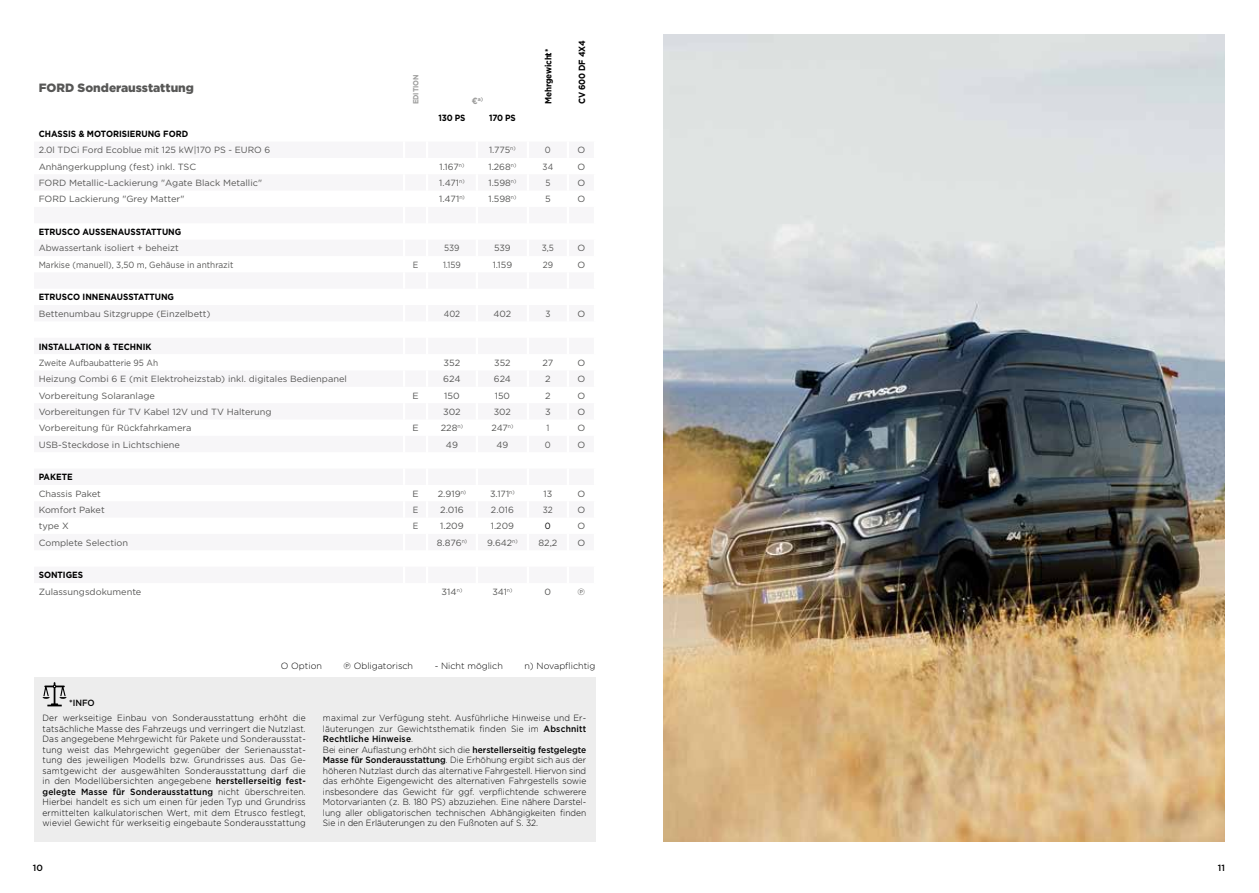
<style>
.page{position:relative;width:1259px;height:893px;background:#fff}
.page>*{position:absolute;margin:0;border:0;box-sizing:border-box;transform-origin:0 0}
.t1{font:900 12px "Gotham";color:#575756}
.t2{font:300 9px/10.5px "Gotham";color:#000;text-align:justify;scale:.94 1}
.t3{font:9px "Gotham";color:#575756}
.t4{font:700 9px "Gotham";color:#000;scale:.92 1}
.t5{font:9px "Gotham";color:#575756;scale:.92 1}
.t6{font:300 9px "Gotham";color:#000}
.t7{font:700 9px "Gotham";letter-spacing:-.02em;color:#000;scale:.91 1}
.t8{font:700 9px "Gotham";color:#000;scale:.91 1}
.t9{font:500 9px "Gotham";color:#000;scale:.94 1}
.t10{font:500 9px "Gotham";color:#000}
.t11{font:9px "Gotham";color:#000;scale:.92 1}
.t12{font:700 7.5px "Gotham";letter-spacing:-.02em;color:#9d9d9c;scale:.92 1}
.t13{font:5.25px "Gotham";color:#575756}
.s1{font-weight:700;font-size:9px;color:#9d9d9c}
.s2{font-weight:500}
</style>
<div class="page">
<div style="left:34px;top:677px;width:561px;height:165px;background:#ededed"></div>
<svg style="left:43px;top:682px;width:24px;height:24px"></svg>
<img style="left:663px;top:34px;width:562px;height:808px">
<h1 class="t1" style="left:39px;top:80px;width:157px">FORD Sonderausstattung</h1>
<p class="t12" style="left:411px;top:104px;width:34px;rotate:-90deg">EDITION</p>
<p class="t13" style="left:472px;top:96px;width:13px"><span class="s1">€</span>a)</p>
<p class="t8" style="left:438px;top:111px;width:31px">130 PS</p>
<p class="t8" style="left:489px;top:111px;width:31px">170 PS</p>
<p class="t7" style="left:542px;top:104px;width:63px;rotate:-90deg">Mehrgewicht*</p>
<p class="t7" style="left:576px;top:104px;width:72px;rotate:-90deg">CV 600 DF 4X4</p>
<p class="t4" style="left:39px;top:128px;width:164px">CHASSIS &amp; MOTORISIERUNG FORD</p>
<p class="t3" style="left:39px;top:144px;width:233px">2.0l TDCi Ford Ecoblue mit 125 kW|170 PS - EURO 6</p>
<p class="t3" style="left:489px;top:144px;width:28px">1.775<sup>n)</sup></p>
<p class="t5" style="left:545px;top:144px;width:8px">0</p>
<p class="t3" style="left:577px;top:144px;width:9px">O</p>
<p class="t3" style="left:39px;top:161px;width:159px">Anhängerkupplung (fest) inkl. TSC</p>
<p class="t3" style="left:439px;top:161px;width:26px">1.167<sup>n)</sup></p>
<p class="t3" style="left:488px;top:161px;width:29px">1.268<sup>n)</sup></p>
<p class="t5" style="left:542px;top:161px;width:13px">34</p>
<p class="t3" style="left:577px;top:161px;width:9px">O</p>
<p class="t3" style="left:39px;top:177px;width:225px">FORD Metallic-Lackierung "Agate Black Metallic"</p>
<p class="t3" style="left:439px;top:177px;width:27px">1.471<sup>n)</sup></p>
<p class="t3" style="left:488px;top:177px;width:29px">1.598<sup>n)</sup></p>
<p class="t5" style="left:545px;top:177px;width:7px">5</p>
<p class="t3" style="left:577px;top:177px;width:9px">O</p>
<p class="t3" style="left:39px;top:193px;width:147px">FORD Lackierung "Grey Matter"</p>
<p class="t3" style="left:439px;top:193px;width:27px">1.471<sup>n)</sup></p>
<p class="t3" style="left:488px;top:193px;width:29px">1.598<sup>n)</sup></p>
<p class="t3" style="left:545px;top:193px;width:7px">5</p>
<p class="t3" style="left:577px;top:193px;width:9px">O</p>
<p class="t4" style="left:39px;top:226px;width:156px">ETRUSCO AUSSENAUSSTATTUNG</p>
<p class="t3" style="left:39px;top:242px;width:141px">Abwassertank isoliert + beheizt</p>
<p class="t5" style="left:444px;top:242px;width:18px">539</p>
<p class="t3" style="left:494px;top:242px;width:18px">539</p>
<p class="t5" style="left:542px;top:242px;width:15px">3,5</p>
<p class="t3" style="left:577px;top:242px;width:9px">O</p>
<p class="t5" style="left:39px;top:259px;width:213px">Markise (manuell), 3,50 m, Gehäuse in anthrazit</p>
<p class="t5" style="left:413px;top:259px;width:8px">E</p>
<p class="t5" style="left:443px;top:259px;width:21px">1.159</p>
<p class="t3" style="left:493px;top:259px;width:21px">1.159</p>
<p class="t5" style="left:543px;top:259px;width:13px">29</p>
<p class="t3" style="left:577px;top:259px;width:9px">O</p>
<p class="t4" style="left:39px;top:291px;width:149px">ETRUSCO INNENAUSSTATTUNG</p>
<p class="t3" style="left:39px;top:308px;width:173px">Bettenumbau Sitzgruppe (Einzelbett)</p>
<p class="t5" style="left:444px;top:308px;width:19px">402</p>
<p class="t3" style="left:493px;top:308px;width:19px">402</p>
<p class="t5" style="left:545px;top:308px;width:7px">3</p>
<p class="t3" style="left:577px;top:308px;width:9px">O</p>
<p class="t4" style="left:39px;top:340px;width:124px">INSTALLATION &amp; TECHNIK</p>
<p class="t5" style="left:39px;top:357px;width:131px">Zweite Aufbaubatterie 95 Ah</p>
<p class="t3" style="left:443px;top:357px;width:18px">352</p>
<p class="t3" style="left:494px;top:357px;width:18px">352</p>
<p class="t3" style="left:542px;top:357px;width:12px">27</p>
<p class="t3" style="left:577px;top:357px;width:9px">O</p>
<p class="t3" style="left:39px;top:373px;width:310px">Heizung Combi 6 E (mit Elektroheizstab) inkl. digitales Bedienpanel</p>
<p class="t3" style="left:443px;top:373px;width:19px">624</p>
<p class="t3" style="left:494px;top:373px;width:19px">624</p>
<p class="t3" style="left:545px;top:373px;width:7px">2</p>
<p class="t3" style="left:577px;top:373px;width:9px">O</p>
<p class="t3" style="left:39px;top:390px;width:118px">Vorbereitung Solaranlage</p>
<p class="t3" style="left:412px;top:390px;width:8px">E</p>
<p class="t3" style="left:444px;top:390px;width:17px">150</p>
<p class="t3" style="left:495px;top:390px;width:17px">150</p>
<p class="t3" style="left:545px;top:390px;width:7px">2</p>
<p class="t3" style="left:577px;top:390px;width:9px">O</p>
<p class="t3" style="left:39px;top:406px;width:234px">Vorbereitungen für TV Kabel 12V und TV Halterung</p>
<p class="t3" style="left:443px;top:406px;width:19px">302</p>
<p class="t3" style="left:494px;top:406px;width:19px">302</p>
<p class="t3" style="left:545px;top:406px;width:7px">3</p>
<p class="t3" style="left:577px;top:406px;width:9px">O</p>
<p class="t3" style="left:39px;top:422px;width:154px">Vorbereitung für Rückfahrkamera</p>
<p class="t3" style="left:412px;top:422px;width:8px">E</p>
<p class="t3" style="left:441px;top:422px;width:24px">228<sup>n)</sup></p>
<p class="t3" style="left:491px;top:422px;width:23px">247<sup>n)</sup></p>
<p class="t5" style="left:546px;top:422px;width:5px">1</p>
<p class="t3" style="left:577px;top:422px;width:9px">O</p>
<p class="t3" style="left:39px;top:439px;width:143px">USB-Steckdose in Lichtschiene</p>
<p class="t3" style="left:446px;top:439px;width:14px">49</p>
<p class="t3" style="left:496px;top:439px;width:13px">49</p>
<p class="t5" style="left:545px;top:439px;width:8px">0</p>
<p class="t3" style="left:577px;top:439px;width:9px">O</p>
<p class="t4" style="left:39px;top:471px;width:38px">PAKETE</p>
<p class="t3" style="left:39px;top:488px;width:64px">Chassis Paket</p>
<p class="t3" style="left:412px;top:488px;width:8px">E</p>
<p class="t3" style="left:438px;top:488px;width:30px">2.919<sup>n)</sup></p>
<p class="t3" style="left:490px;top:488px;width:26px">3.171<sup>n)</sup></p>
<p class="t3" style="left:543px;top:488px;width:10px">13</p>
<p class="t3" style="left:577px;top:488px;width:9px">O</p>
<p class="t3" style="left:39px;top:504px;width:68px">Komfort Paket</p>
<p class="t5" style="left:413px;top:504px;width:8px">E</p>
<p class="t3" style="left:440px;top:504px;width:25px">2.016</p>
<p class="t3" style="left:491px;top:504px;width:24px">2.016</p>
<p class="t5" style="left:543px;top:504px;width:12px">32</p>
<p class="t3" style="left:577px;top:504px;width:9px">O</p>
<p class="t3" style="left:39px;top:520px;width:32px">type X</p>
<p class="t5" style="left:413px;top:520px;width:8px">E</p>
<p class="t3" style="left:440px;top:520px;width:25px">1.209</p>
<p class="t3" style="left:491px;top:520px;width:25px">1.209</p>
<p class="t11" style="left:545px;top:520px;width:8px">0</p>
<p class="t3" style="left:577px;top:520px;width:9px">O</p>
<p class="t3" style="left:39px;top:537px;width:91px">Complete Selection</p>
<p class="t3" style="left:437px;top:537px;width:32px">8.876<sup>n)</sup></p>
<p class="t3" style="left:487px;top:537px;width:32px">9.642<sup>n)</sup></p>
<p class="t3" style="left:538px;top:537px;width:21px">82,2</p>
<p class="t3" style="left:577px;top:537px;width:9px">O</p>
<p class="t4" style="left:39px;top:569px;width:50px">SONTIGES</p>
<p class="t3" style="left:39px;top:586px;width:104px">Zulassungsdokumente</p>
<p class="t3" style="left:442px;top:586px;width:22px">314<sup>n)</sup></p>
<p class="t3" style="left:492px;top:586px;width:22px">341<sup>n)</sup></p>
<p class="t3" style="left:544px;top:586px;width:8px">0</p>
<p class="t3" style="left:577px;top:586px;width:9px">℗</p>
<p class="t6" style="left:281px;top:660px;width:43px">O Option</p>
<p class="t6" style="left:344px;top:660px;width:71px">℗ Obligatorisch</p>
<p class="t6" style="left:435px;top:660px;width:70px">- Nicht möglich</p>
<p class="t6" style="left:524px;top:660px;width:72px">n) Novapflichtig</p>
<p class="t9" style="left:69px;top:697px;width:29px">*INFO</p>
<p class="t2" style="left:43px;top:712px;width:282px">Der werkseitige Einbau von Sonderausstattung erhöht die tatsächliche Masse des Fahrzeugs und verringert die Nutzlast.<br>Das angegebene Mehrgewicht für Pakete und Sonderausstat&shy;tung weist das Mehrgewicht gegenüber der Serienausstat&shy;tung des jeweiligen Modells bzw. Grundrisses aus. Das Ge&shy;samtgewicht der ausgewählten Sonderausstattung darf die in den Modellübersichten angegebene <span class="s2">herstellerseitig fest&shy;gelegte Masse für Sonderausstattung</span> nicht überschreiten.<br>Hierbei handelt es sich um einen für jeden Typ und Grundriss ermittelten kalkulatorischen Wert, mit dem Etrusco festlegt, wieviel Gewicht für werkseitig eingebaute Sonderausstattung</p>
<p class="t2" style="left:323px;top:712px;width:282px;text-align:left">maximal zur Verfügung steht. Ausführliche Hinweise und Er&shy;läuterungen zur Gewichtsthematik finden Sie im <span class="s2">Abschnitt Rechtliche Hinweise</span>.<br>Bei einer Auflastung erhöht sich die <span class="s2">herstellerseitig festgelegte Masse für Sonderausstattung</span>. Die Erhöhung ergibt sich aus der höheren Nutzlast durch das alternative Fahrgestell. Hiervon sind das erhöhte Eigengewicht des alternativen Fahrgestells sowie insbesondere das Gewicht für ggf. verpflichtende schwerere Motorvarianten (z. B. 180 PS) abzuziehen. Eine nähere Darstel&shy;lung aller obligatorischen technischen Abhängigkeiten finden Sie in den Erläuterungen zu den Fußnoten auf S. 32.</p>
<p class="t10" style="left:33px;top:862px;width:12px">10</p>
<p class="t10" style="left:1217px;top:862px;width:9px">11</p>
</div>
